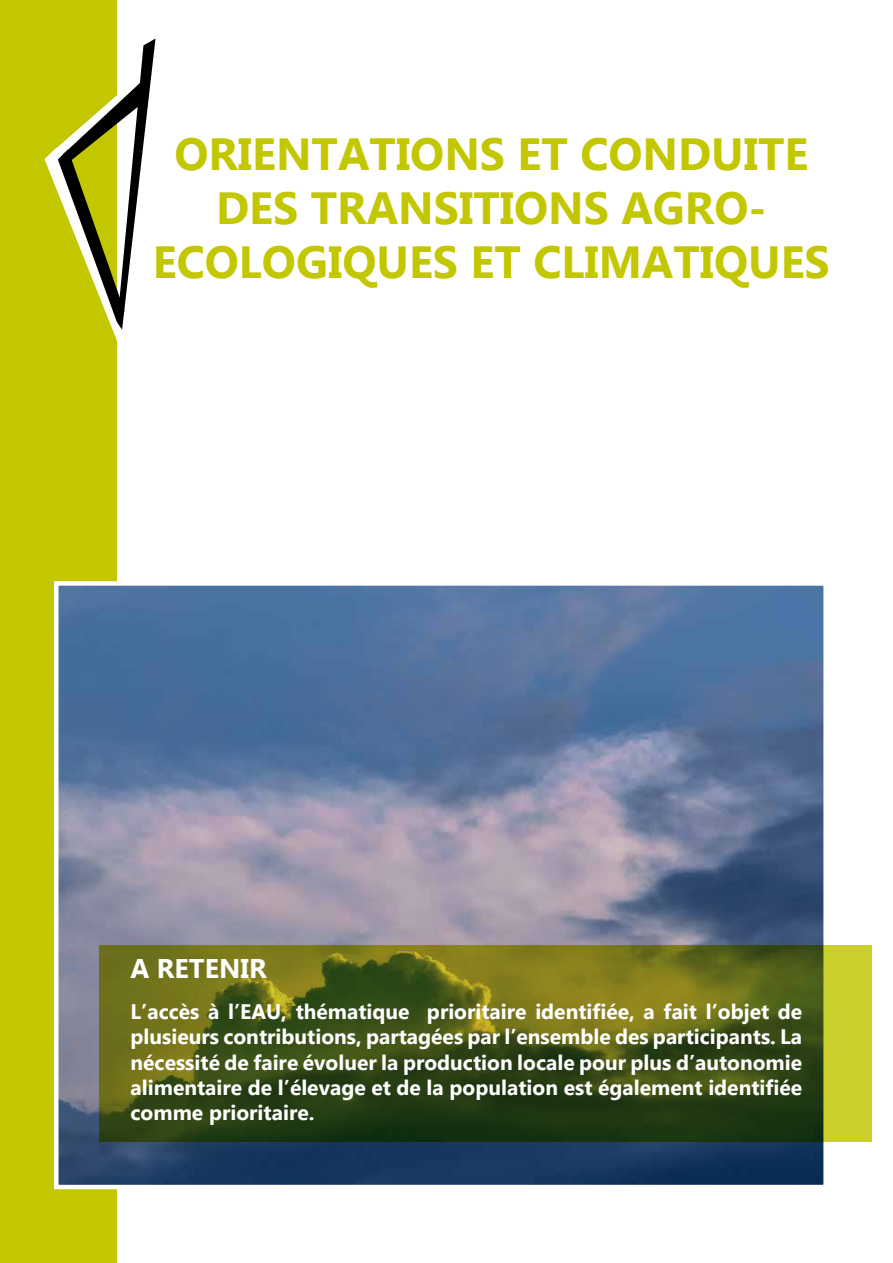
<style>
.page{position:relative;width:893px;height:1263px;background:#fff}
.page>*{position:absolute;margin:0;border:0;box-sizing:border-box;transform-origin:0 0}
.t1{font:700 45px/54px "Gadugi";color:#c2c700;text-align:center}
.t2{font:700 27px "Gadugi";color:#fff}
.t3{font:700 21px/25.2px "Gadugi";color:#fff;text-align:justify}
</style>
<div class="page">
<div style="left:0;top:0;width:117px;height:1263px;background:#c2c700"></div>
<svg style="left:44px;top:38px;width:112px;height:303px"></svg>
<img style="left:59px;top:586px;width:764px;height:598px">
<div style="left:54px;top:581px;width:774px;height:608px;border:4px solid #fff"></div>
<svg style="left:99px;top:945px;width:773px;height:197px;background:#515e18"></svg>
<h1 class="t1" style="left:153px;top:127px;width:678px">ORIENTATIONS ET CONDUITE<br>DES TRANSITIONS AGRO-<br>ECOLOGIQUES ET CLIMATIQUES</h1>
<p class="t2" style="left:131px;top:952px;width:138px">A RETENIR</p>
<p class="t3" style="left:131px;top:999px;width:673px">L’accès à l’EAU, thématique prioritaire identifiée, a fait l’objet de plusieurs contributions, partagées par l’ensemble des participants. La nécessité de faire évoluer la production locale pour plus d’autonomie alimentaire de l’élevage et de la population est également identifiée comme prioritaire.</p>
</div>
